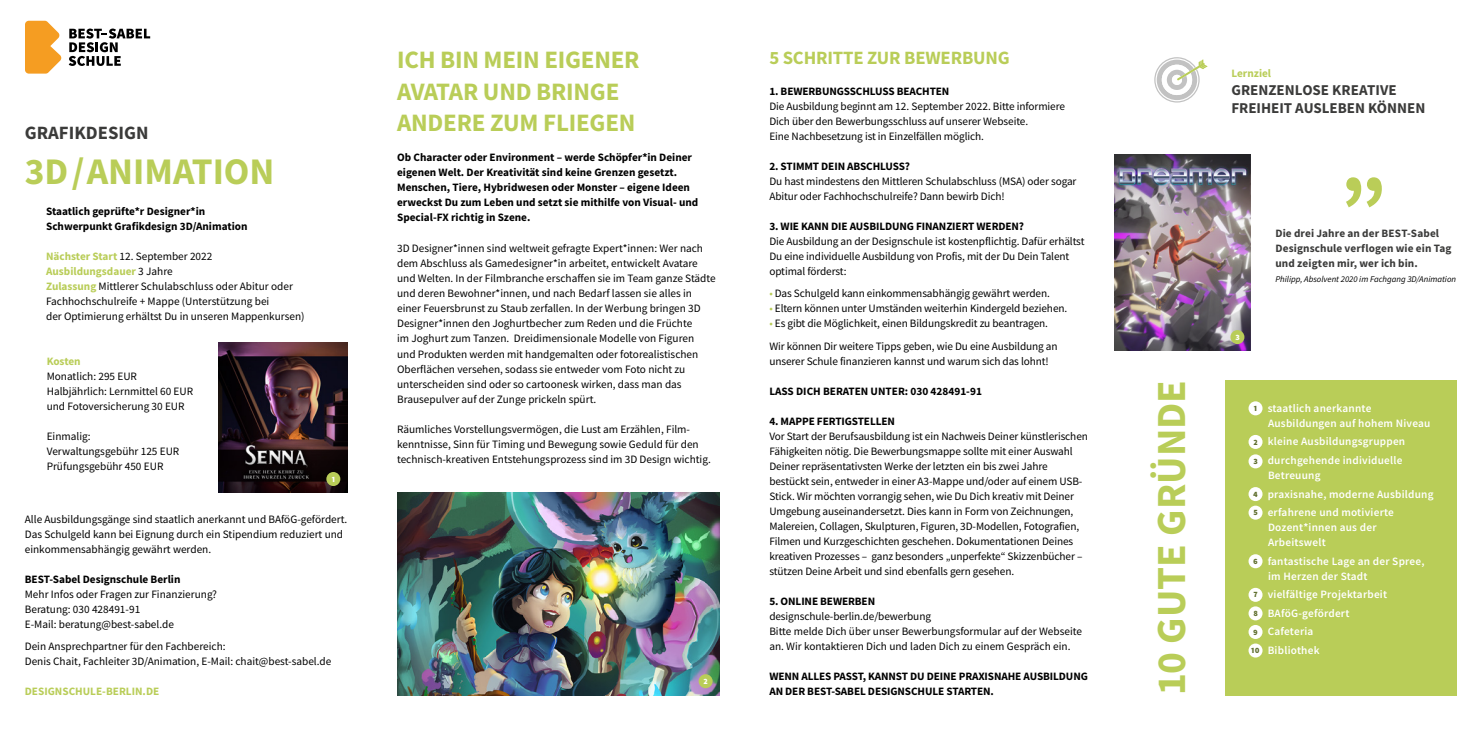
<style>
.page{position:relative;width:1482px;height:745px;background:#fff}
.page>*{position:absolute;margin:0;border:0;box-sizing:border-box;transform-origin:0 0}
.t1{font:700 41.25px "Source Sans Pro";color:#b9cd58}
.t2{font:700 37.5px "Source Sans Pro";color:#b9cd58}
.t3{font:700 25px/31.2px "Source Sans Pro";letter-spacing:-.01em;color:#b9cd58}
.t4{font:700 18.75px "Source Sans Pro";letter-spacing:-.01em;color:#b9cd58}
.t5{font:700 18.75px "Source Sans Pro";color:#3b3b3a}
.t6{font:700 15px/17.5px "Source Sans Pro";color:#3b3b3a}
.t7{font:11.25px/15px "Source Sans Pro";letter-spacing:-.01em;color:#000}
.t8{font:700 11.25px/15px "Source Sans Pro";color:#000}
.t9{font:600 11.25px/18.5px "Source Sans Pro";letter-spacing:.02em;color:#fff}
.t10{font:700 11.25px/15px "Source Sans Pro";letter-spacing:.01em;color:#3b3b3a}
.t11{font:700 11.25px "Source Sans Pro";color:#b9cd58}
.t12{font:italic 8.75px "Source Sans Pro";color:#000}
.t13{font:900 8.12px "Source Sans Pro";color:#fff}
.s1{font-weight:700;color:#b9cd58}
.s2{color:#b9cd58}
.s3{font-weight:900;font-size:8.12px;color:#606f2f}
</style>
<div class="page">
<img style="left:397px;top:492px;width:322px;height:203px">
<img style="left:218px;top:342px;width:129px;height:150px">
<svg style="left:1154px;top:57px;width:53px;height:46px"></svg>
<div style="left:1225px;top:380px;width:231px;height:315px;background:#b9cd58"></div>
<div style="left:1248px;top:401px;width:14px;height:14px;background:#fff;border-radius:50%"></div>
<div style="left:1248px;top:434px;width:14px;height:14px;background:#fff;border-radius:50%"></div>
<div style="left:1248px;top:454px;width:14px;height:14px;background:#fff;border-radius:50%"></div>
<div style="left:1248px;top:486px;width:14px;height:14px;background:#fff;border-radius:50%"></div>
<div style="left:1248px;top:505px;width:14px;height:14px;background:#fff;border-radius:50%"></div>
<div style="left:1248px;top:554px;width:14px;height:14px;background:#fff;border-radius:50%"></div>
<div style="left:1248px;top:587px;width:14px;height:14px;background:#fff;border-radius:50%"></div>
<div style="left:1248px;top:606px;width:14px;height:14px;background:#fff;border-radius:50%"></div>
<div style="left:1248px;top:624px;width:14px;height:14px;background:#fff;border-radius:50%"></div>
<div style="left:1248px;top:643px;width:14px;height:14px;background:#fff;border-radius:50%"></div>
<svg style="left:1346px;top:177px;width:35px;height:30px"></svg>
<img style="left:1114px;top:155px;width:136px;height:195px">
<div style="left:326px;top:471px;width:14px;height:14px;background:#b9cd58;border-radius:50%"></div>
<div style="left:698px;top:673px;width:14px;height:14px;background:#b9cd58;border-radius:50%"></div>
<div style="left:1230px;top:330px;width:14px;height:14px;background:#b9cd58;border-radius:50%"></div>
<svg style="left:25px;top:21px;width:36px;height:53px"></svg>
<svg style="left:69px;top:29px;width:81px;height:37px"></svg>
<h3 class="t5" style="left:25px;top:120px;width:125px">GRAFIKDESIGN</h3>
<h2 class="t2" style="left:25px;top:146px;width:251px">3D/ANIMATION</h2>
<p class="t8" style="left:46px;top:203px;width:203px">Staatlich geprüfte*r Designer*in<br>Schwerpunkt Grafikdesign 3D/Animation</p>
<p class="t7" style="left:46px;top:248px;width:260px"><span class="s1">Nächster Start</span> 12. September 2022<br><span class="s1">Ausbildungsdauer</span> 3 Jahre<br><span class="s1">Zulassung</span> Mittlerer Schulabschluss oder Abitur oder Fachhochschulreife + Mappe (Unterstützung bei<br>der Optimierung erhältst Du in unseren Mappenkursen)</p>
<p class="t11" style="left:47px;top:353px;width:36px">Kosten</p>
<p class="t7" style="left:47px;top:368px;width:148px">Monatlich: 295 EUR<br>Halbjährlich: Lernmittel 60 EUR und Fotoversicherung 30 EUR</p>
<p class="t7" style="left:47px;top:428px;width:134px">Einmalig:<br>Verwaltungsgebühr 125 EUR<br>Prüfungsgebühr 450 EUR</p>
<p class="t13" style="left:332px;top:473px;width:5px">1</p>
<p class="t7" style="left:25px;top:511px;width:324px">Alle Ausbildungsgänge sind staatlich anerkannt und BAföG-gefördert.<br>Das Schulgeld kann bei Eignung durch ein Stipendium reduziert und einkommensabhängig gewährt werden.</p>
<p class="t8" style="left:25px;top:571px;width:157px">BEST-Sabel Designschule Berlin</p>
<p class="t7" style="left:25px;top:586px;width:194px">Mehr Infos oder Fragen zur Finanzierung?<br>Beratung: 030 428491-91<br>E-Mail: beratung@best-sabel.de</p>
<p class="t7" style="left:25px;top:638px;width:308px">Dein Ansprechpartner für den Fachbereich:<br>Denis Chait, Fachleiter 3D/Animation, E-Mail: chait@best-sabel.de</p>
<p class="t11" style="left:25px;top:683px;width:136px">DESIGNSCHULE-BERLIN.DE</p>
<h3 class="t3" style="left:397px;top:44px;width:244px">ICH BIN MEIN EIGENER<br>AVATAR UND BRINGE<br>ANDERE ZUM FLIEGEN</h3>
<p class="t8" style="left:397px;top:149px;width:303px">Ob Character oder Environment – werde Schöpfer*in Deiner eigenen Welt. Der Kreativität sind keine Grenzen gesetzt.<br>Menschen, Tiere, Hybridwesen oder Monster – eigene Ideen erweckst Du zum Leben und setzt sie mithilfe von Visual- und Special-FX richtig in Szene.</p>
<p class="t7" style="left:397px;top:241px;width:320px">3D Designer*innen sind weltweit gefragte Expert*innen: Wer nach dem Abschluss als Gamedesigner*in arbeitet, entwickelt Avatare und Welten. In der Filmbranche erschaffen sie im Team ganze Städte und deren Bewohner*innen, und nach Bedarf lassen sie alles in einer Feuersbrunst zu Staub zerfallen. In der Werbung bringen 3D Designer*innen den Joghurtbecher zum Reden und die Früchte<br>im Joghurt zum Tanzen. Dreidimensionale Modelle von Figuren<br>und Produkten werden mit handgemalten oder fotorealistischen Oberflächen versehen, sodass sie entweder vom Foto nicht zu unterscheiden sind oder so cartoonesk wirken, dass man das Brausepulver auf der Zunge prickeln spürt.</p>
<p class="t7" style="left:397px;top:421px;width:315px">Räumliches Vorstellungsvermögen, die Lust am Erzählen, Film&shy;kenntnisse, Sinn für Timing und Bewegung sowie Geduld für den technisch-kreativen Entstehungsprozess sind im 3D Design wichtig.</p>
<p class="t13" style="left:703px;top:675px;width:6px">2</p>
<h3 class="t4" style="left:769px;top:45px;width:242px">5 SCHRITTE ZUR BEWERBUNG</h3>
<p class="t8" style="left:769px;top:83px;width:181px">1. BEWERBUNGSSCHLUSS BEACHTEN</p>
<p class="t7" style="left:769px;top:98px;width:297px">Die Ausbildung beginnt am 12. September 2022. Bitte informiere<br>Dich über den Bewerbungsschluss auf unserer Webseite.<br>Eine Nachbesetzung ist in Einzelfällen möglich.</p>
<p class="t8" style="left:769px;top:158px;width:142px">2. STIMMT DEIN ABSCHLUSS?</p>
<p class="t7" style="left:769px;top:173px;width:309px">Du hast mindestens den Mittleren Schulabschluss (MSA) oder sogar<br>Abitur oder Fachhochschulreife? Dann bewirb Dich!</p>
<p class="t8" style="left:769px;top:218px;width:256px">3. WIE KANN DIE AUSBILDUNG FINANZIERT WERDEN?</p>
<p class="t7" style="left:769px;top:233px;width:316px">Die Ausbildung an der Designschule ist kostenpflichtig. Dafür erhältst<br>Du eine individuelle Ausbildung von Profis, mit der Du Dein Talent optimal förderst:</p>
<p class="t7" style="left:769px;top:286px;width:282px"><span class="s2">•</span> Das Schulgeld kann einkommensabhängig gewährt werden.</p>
<p class="t7" style="left:769px;top:301px;width:299px"><span class="s2">•</span> Eltern können unter Umständen weiterhin Kindergeld beziehen.</p>
<p class="t7" style="left:769px;top:312px;width:290px;line-height:22.5px"><span class="s2">•</span> Es gibt die Möglichkeit, einen Bildungskredit zu beantragen.<br>Wir können Dir weitere Tipps geben, wie Du eine Ausbildung an</p>
<p class="t7" style="left:769px;top:353px;width:281px">unserer Schule finanzieren kannst und warum sich das lohnt!</p>
<p class="t8" style="left:769px;top:383px;width:214px">LASS DICH BERATEN UNTER: 030 428491-91</p>
<p class="t8" style="left:769px;top:413px;width:127px">4. MAPPE FERTIGSTELLEN</p>
<p class="t7" style="left:769px;top:428px;width:320px">Vor Start der Berufsausbildung ist ein Nachweis Deiner künstlerischen Fähigkeiten nötig. Die Bewerbungsmappe sollte mit einer Auswahl Deiner repräsentativsten Werke der letzten ein bis zwei Jahre bestückt sein, entweder in einer A3-Mappe und/oder auf einem USB-Stick. Wir möchten vorrangig sehen, wie Du Dich kreativ mit Deiner Umgebung auseinandersetzt. Dies kann in Form von Zeichnungen, Malereien, Collagen, Skulpturen, Figuren, 3D-Modellen, Fotografien, Filmen und Kurzgeschichten geschehen. Dokumentationen Deines kreativen Prozesses – ganz besonders „unperfekte“ Skizzenbücher – stützen Deine Arbeit und sind ebenfalls gern gesehen.</p>
<p class="t8" style="left:769px;top:593px;width:107px">5. ONLINE BEWERBEN</p>
<p class="t7" style="left:769px;top:608px;width:314px">designschule-berlin.de/bewerbung<br>Bitte melde Dich über unser Bewerbungsformular auf der Webseite an. Wir kontaktieren Dich und laden Dich zu einem Gespräch ein.</p>
<p class="t8" style="left:769px;top:668px;width:320px">WENN ALLES PASST, KANNST DU DEINE PRAXISNAHE AUSBILDUNG<br>AN DER BEST-SABEL DESIGNSCHULE STARTEN.</p>
<h1 class="t1" style="left:1143px;top:695px;width:317px;rotate:-90deg">10 GUTE GRÜNDE</h1>
<p class="t11" style="left:1231px;top:66px;width:41px">Lernziel</p>
<h3 class="t6" style="left:1231px;top:81px;width:195px">GRENZENLOSE KREATIVE<br>FREIHEIT AUSLEBEN KÖNNEN</h3>
<p class="t13" style="left:1235px;top:331px;width:6px">3</p>
<p class="t10" style="left:1275px;top:226px;width:177px">Die drei Jahre an der BEST-Sabel<br>Designschule verflogen wie ein Tag und zeigten mir, wer ich bin.</p>
<p class="t12" style="left:1275px;top:274px;width:182px">Philipp, Absolvent 2020 im Fachgang 3D/Animation</p>
<p class="t9" style="left:1267px;top:400px;width:164px;line-height:15px;text-indent:-14px"><span class="s3">1</span> staatlich anerkannte<br>Ausbildungen auf hohem Niveau</p>
<p class="t9" style="left:1253px;top:432px;width:153px"><span class="s3">2</span> kleine Ausbildungsgruppen<br><span class="s3">3</span> durchgehende individuelle</p>
<p class="t9" style="left:1253px;top:465px;width:182px;text-indent:15px">Betreuung<br><span class="s3">4</span> praxisnahe, moderne Ausbildung<br><span class="s3">5</span> erfahrene und motivierte</p>
<p class="t9" style="left:1267px;top:519px;width:110px;line-height:15px">Dozent*innen aus der<br>Arbeitswelt</p>
<p class="t9" style="left:1267px;top:553px;width:158px;line-height:15px;text-indent:-15px"><span class="s3">6</span> fantastische Lage an der Spree, im Herzen der Stadt</p>
<p class="t9" style="left:1251px;top:584px;width:137px"><span class="s3">7</span> vielfältige Projektarbeit<br><span class="s3">8</span> BAföG-gefördert<br><span class="s3">9</span> Cafeteria<br><span class="s3">10</span> Bibliothek</p>
</div>
